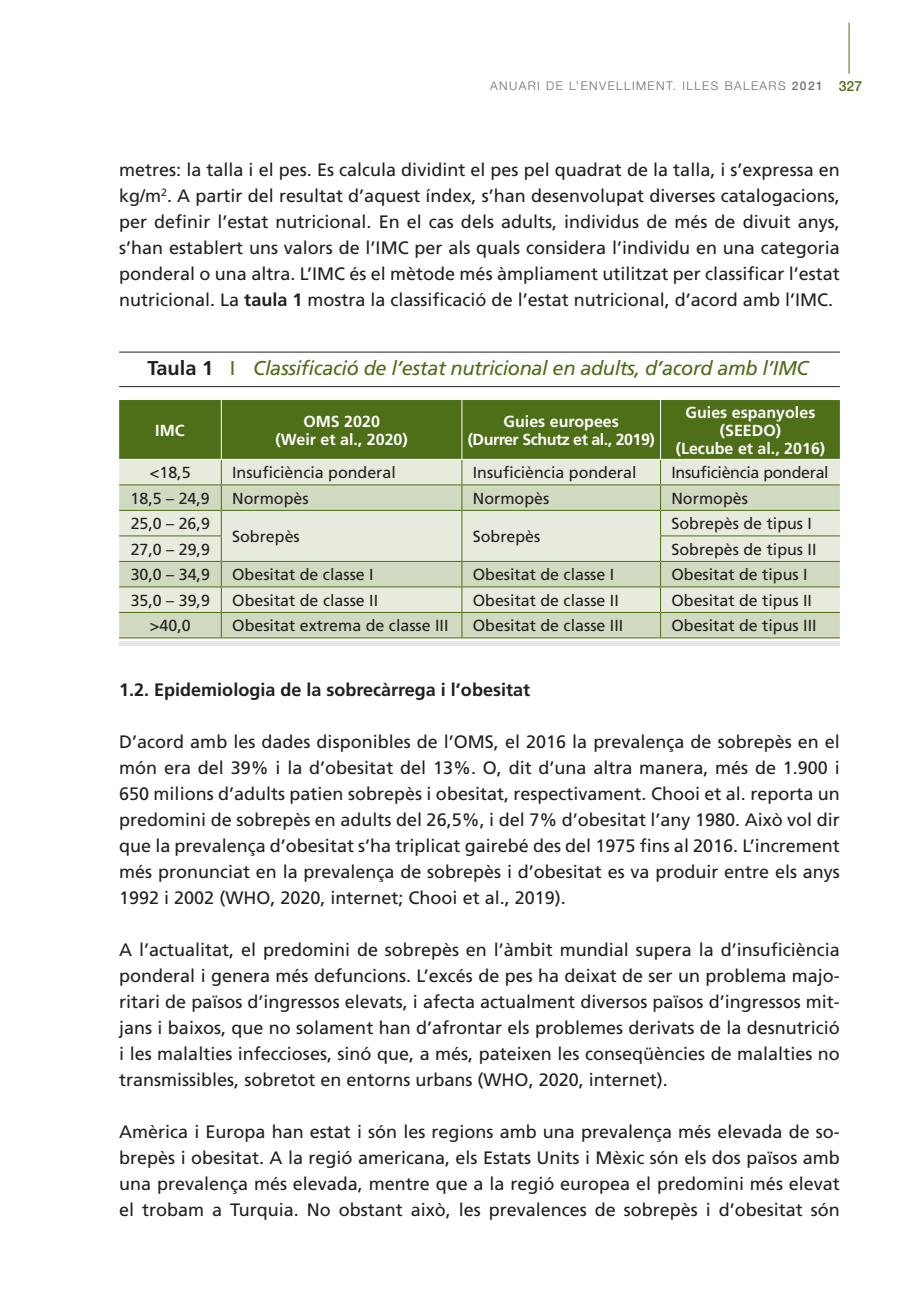
<style>
.page{position:relative;width:908px;height:1304px;background:#fff}
.page>*{position:absolute;margin:0;border:0;box-sizing:border-box;transform-origin:0 0}
.t1{font:italic 20px "Frutiger LT Std";letter-spacing:-.02em;color:#4e6e17}
.t2{font:18px/26px "Frutiger LT Std";color:#231f20;text-align:justify}
.t3{font:700 18px "Frutiger LT Std";color:#231f20}
.t4{font:16px "Frutiger LT Std";color:#231f20}
.t5{font:700 16px/18px "Frutiger LT Std";color:#fff;text-align:center}
.t6{font:700 16px/18px "Frutiger LT Std";letter-spacing:-.03em;color:#fff;text-align:center}
.t7{font:16px "Frutiger LT Std";letter-spacing:-.02em;color:#231f20}
.t8{font:300 12px "Helvetica Neue LT Std";letter-spacing:.12em;color:#6c6d70}
.s1{font-weight:500}
.s2{font-weight:500;font-size:14px;color:#4e6e17}
.s3{font-weight:700}
.s4{font-weight:700;font-style:normal;color:#231f20}
.s5{font-style:normal}
</style>
<div class="page">
<hr style="left:848px;top:23px;width:1px;height:51px;background:#4e6e17">
<hr style="left:119px;top:352px;width:720px;height:1px;background:#231f20">
<hr style="left:119px;top:386px;width:720px;height:1px;background:#231f20">
<svg style="left:119px;top:400px;width:720px;height:237px;background:#b5c39e"></svg>
<hr style="left:119px;top:637px;width:102px;height:1px;background:#4e6e17">
<hr style="left:221px;top:637px;width:240px;height:1px;background:#4e6e17">
<hr style="left:461px;top:637px;width:199px;height:1px;background:#4e6e17">
<hr style="left:660px;top:637px;width:179px;height:1px;background:#4e6e17">
<hr style="left:221px;top:400px;width:1px;height:59px;background:#fff">
<hr style="left:461px;top:400px;width:1px;height:59px;background:#fff">
<hr style="left:659px;top:400px;width:1px;height:59px;background:#fff">
<hr style="left:119px;top:459px;width:102px;height:1px;background:#fff">
<hr style="left:221px;top:459px;width:240px;height:1px;background:#fff">
<hr style="left:461px;top:459px;width:199px;height:1px;background:#fff">
<hr style="left:660px;top:459px;width:179px;height:1px;background:#fff">
<hr style="left:119px;top:641px;width:720px;height:4px;background:#e6e7e9">
<p class="t8" style="left:490px;top:79px;width:373px">ANUARI DE L’ENVELLIMENT. ILLES BALEARS <span class="s1">2021</span> <span class="s2">327</span></p>
<p class="t2" style="left:119px;top:157px;width:722px">metres: la talla i el pes. Es calcula dividint el pes pel quadrat de la talla, i s’expressa en kg/m<sup>2</sup>. A partir del resultat d’aquest índex, s’han desenvolupat diverses catalogacions, per definir l’estat nutricional. En el cas dels adults, individus de més de divuit anys, s’han establert uns valors de l’IMC per als quals considera l’individu en una categoria ponderal o una altra. L’IMC és el mètode més àmpliament utilitzat per classificar l’estat nutricional. La <span class="s3">taula 1</span> mostra la classificació de l’estat nutricional, d’acord amb l’IMC.</p>
<p class="t1" style="left:147px;top:356px;width:662px"><span class="s4">Taula 1</span> <span class="s5">I</span> Classificació de l’estat nutricional en adults, d’acord amb l’IMC</p>
<p class="t5" style="left:155px;top:421px;width:31px">IMC</p>
<p class="t5" style="left:275px;top:412px;width:134px">OMS 2020<br>(Weir et al., 2020)</p>
<p class="t6" style="left:467px;top:412px;width:188px">Guies europees<br>(Durrer Schutz et al., 2019)</p>
<p class="t5" style="left:675px;top:403px;width:151px">Guies espanyoles (SEEDO)<br>(Lecube et al., 2016)</p>
<p class="t4" style="left:150px;top:463px;width:42px">&lt;18,5</p>
<p class="t4" style="left:232px;top:463px;width:165px">Insuficiència ponderal</p>
<p class="t4" style="left:472px;top:463px;width:165px">Insuficiència ponderal</p>
<p class="t7" style="left:671px;top:463px;width:159px">Insuficiència ponderal</p>
<p class="t4" style="left:131px;top:489px;width:81px">18,5 – 24,9</p>
<p class="t4" style="left:232px;top:489px;width:78px">Normopès</p>
<p class="t4" style="left:472px;top:489px;width:78px">Normopès</p>
<p class="t4" style="left:671px;top:489px;width:78px">Normopès</p>
<p class="t4" style="left:131px;top:514px;width:81px">25,0 – 26,9</p>
<p class="t4" style="left:232px;top:527px;width:69px">Sobrepès</p>
<p class="t4" style="left:472px;top:527px;width:69px">Sobrepès</p>
<p class="t4" style="left:671px;top:514px;width:142px">Sobrepès de tipus I</p>
<p class="t4" style="left:131px;top:540px;width:81px">27,0 – 29,9</p>
<p class="t4" style="left:671px;top:540px;width:146px">Sobrepès de tipus II</p>
<p class="t4" style="left:131px;top:565px;width:81px">30,0 – 34,9</p>
<p class="t4" style="left:232px;top:565px;width:143px">Obesitat de classe I</p>
<p class="t4" style="left:472px;top:565px;width:143px">Obesitat de classe I</p>
<p class="t4" style="left:671px;top:565px;width:138px">Obesitat de tipus I</p>
<p class="t4" style="left:131px;top:591px;width:81px">35,0 – 39,9</p>
<p class="t4" style="left:232px;top:591px;width:147px">Obesitat de classe II</p>
<p class="t4" style="left:472px;top:591px;width:147px">Obesitat de classe II</p>
<p class="t4" style="left:671px;top:591px;width:142px">Obesitat de tipus II</p>
<p class="t4" style="left:150px;top:616px;width:42px">&gt;40,0</p>
<p class="t4" style="left:232px;top:616px;width:218px">Obesitat extrema de classe III</p>
<p class="t4" style="left:472px;top:616px;width:152px">Obesitat de classe III</p>
<p class="t4" style="left:671px;top:616px;width:146px">Obesitat de tipus III</p>
<p class="t3" style="left:119px;top:679px;width:412px">1.2. Epidemiologia de la sobrecàrrega i l’obesitat</p>
<p class="t2" style="left:119px;top:729px;width:722px">D’acord amb les dades disponibles de l’OMS, el 2016 la prevalença de sobrepès en el món era del 39% i la d’obesitat del 13%. O, dit d’una altra manera, més de 1.900 i 650 milions d’adults patien sobrepès i obesitat, respectivament. Chooi et al. reporta un predomini de sobrepès en adults del 26,5%, i del 7% d’obesitat l’any 1980. Això vol dir que la prevalença d’obesitat s’ha triplicat gairebé des del 1975 fins al 2016. L’increment més pronunciat en la prevalença de sobrepès i d’obesitat es va produir entre els anys 1992 i 2002 (WHO, 2020, internet; Chooi et al., 2019).</p>
<p class="t2" style="left:119px;top:937px;width:722px">A l’actualitat, el predomini de sobrepès en l’àmbit mundial supera la d’insuficiència ponderal i genera més defuncions. L’excés de pes ha deixat de ser un problema majo&shy;ritari de països d’ingressos elevats, i afecta actualment diversos països d’ingressos mit&shy;jans i baixos, que no solament han d’afrontar els problemes derivats de la desnutrició i les malalties infeccioses, sinó que, a més, pateixen les conseqüències de malalties no transmissibles, sobretot en entorns urbans (WHO, 2020, internet).</p>
<p class="t2" style="left:119px;top:1119px;width:722px">Amèrica i Europa han estat i són les regions amb una prevalença més elevada de so&shy;brepès i obesitat. A la regió americana, els Estats Units i Mèxic són els dos països amb una prevalença més elevada, mentre que a la regió europea el predomini més elevat el trobam a Turquia. No obstant això, les prevalences de sobrepès i d’obesitat són</p>
</div>
